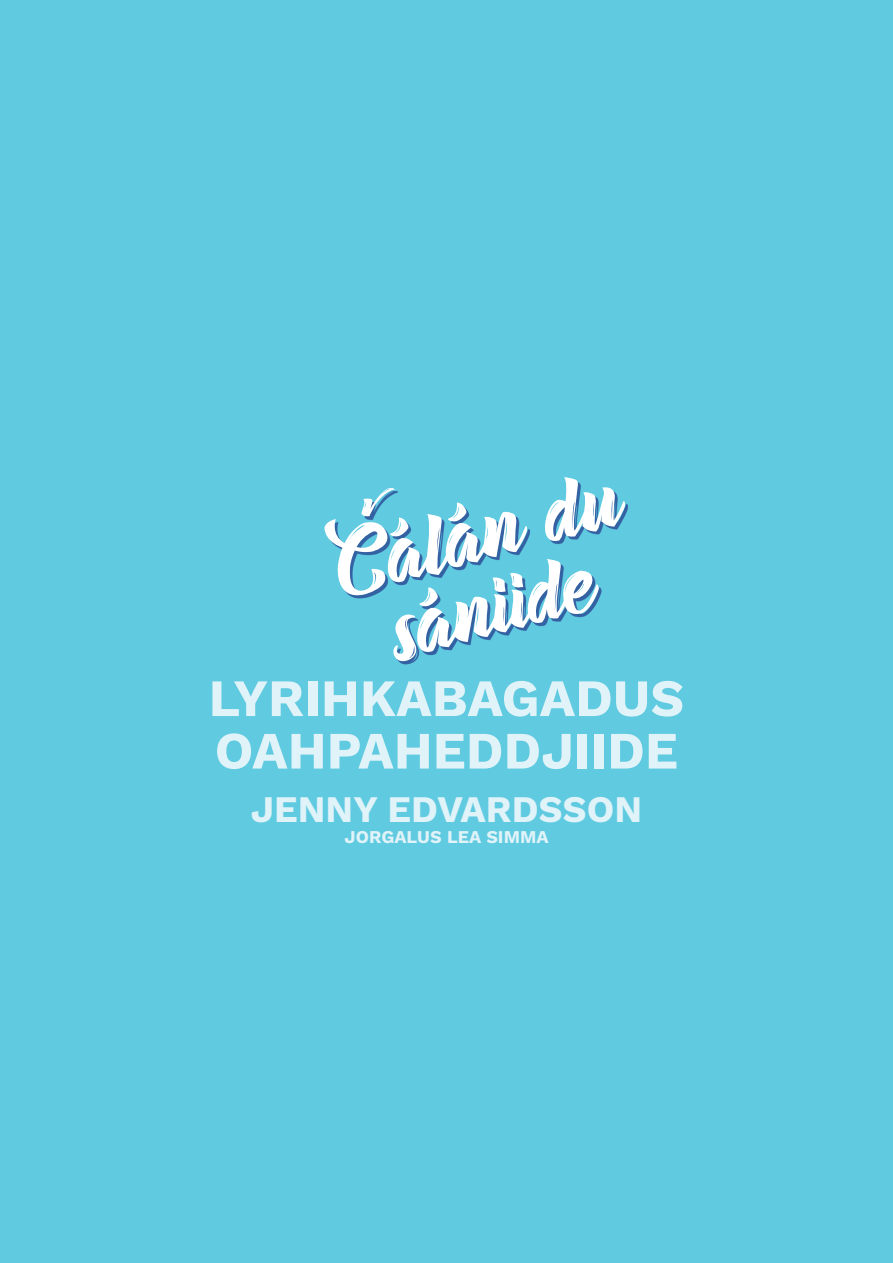
<style>
.page{position:relative;width:893px;height:1263px;background:#60cae1}
.page>*{position:absolute;margin:0;border:0;box-sizing:border-box;transform-origin:0 0}
.t1{font:98.1px/74.7px "Thillends";color:#fff;text-align:center}
.t2{font:700 52.5px/52.5px "Work Sans";color:#dff3f8}
.t3{font:700 37.5px "Work Sans";color:#dff3f8}
.t4{font:700 18px "Work Sans";color:#dff3f8}
</style>
<div class="page">
<div style="left:327px;top:480px;width:301px;height:184px;background:#253f8e;opacity:.75"></div>
<div style="left:364px;top:491px;width:34px;height:28px;background:#253f8e;opacity:.75"></div>
<svg style="left:361px;top:487px;width:34px;height:30px"></svg>
<h1 class="t1" style="left:321px;top:531px;width:299px;rotate:-14deg">Cálán du sániide</h1>
<p class="t2" style="left:209px;top:675px;width:477px">LYRIHKABAGADUS<br>OAHPAHEDDJIIDE</p>
<p class="t3" style="left:251px;top:787px;width:393px">JENNY EDVARDSSON</p>
<p class="t4" style="left:345px;top:827px;width:205px">JORGALUS LEA SIMMA</p>
</div>
